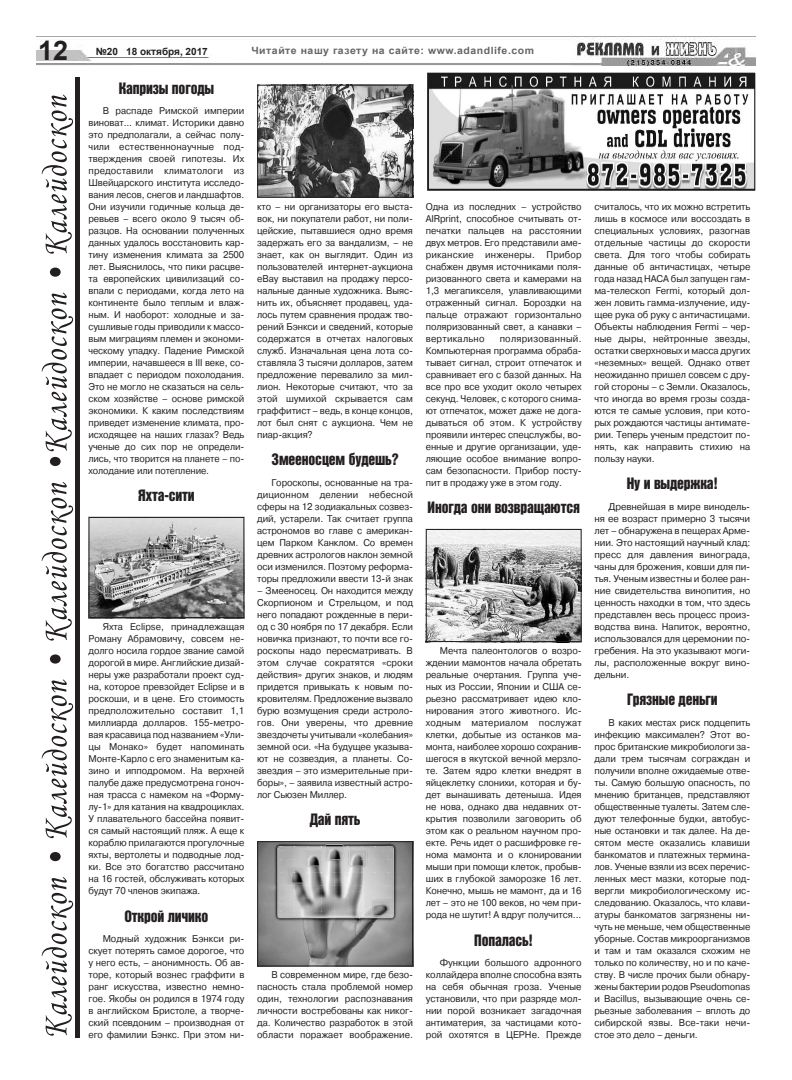
<style>
.page{position:relative;width:792px;height:1080px;background:#fff}
.page>*{position:absolute;margin:0;border:0;box-sizing:border-box;transform-origin:0 0}
.t1{font:700 27px "Arial";color:#231f20}
.t2{font:16px "Bastion Kontrast";letter-spacing:-.01em;color:#231f20;scale:.95 1}
.t3{font:700 10px "Arial";letter-spacing:.05em;color:#656568;scale:1.05 1}
.t4{font:700 10px "Arial";color:#231f20}
.t5{font:500 9.8px/12px "Pragmatica C";letter-spacing:-.01em;color:#231f20;text-align:justify;scale:.95 1}
.t6{font:500 9.8px/12px "Pragmatica C";letter-spacing:-.01em;color:#231f20;text-align:justify;scale:.96 1}
.t7{font:500 9.8px/12px "Pragmatica C";letter-spacing:-.01em;color:#231f20;text-align:justify}
</style>
<div class="page">
<img style="left:36px;top:36px;width:720px;height:29px">
<img style="left:427px;top:74px;width:327px;height:116px">
<svg style="left:42px;top:877px;width:31px;height:159px"></svg>
<svg style="left:50px;top:852px;width:11px;height:9px"></svg>
<svg style="left:42px;top:679px;width:31px;height:159px"></svg>
<svg style="left:50px;top:654px;width:11px;height:10px"></svg>
<svg style="left:42px;top:482px;width:31px;height:159px"></svg>
<svg style="left:50px;top:457px;width:11px;height:9px"></svg>
<svg style="left:42px;top:293px;width:31px;height:158px"></svg>
<svg style="left:50px;top:268px;width:11px;height:9px"></svg>
<svg style="left:42px;top:95px;width:31px;height:159px"></svg>
<div style="left:75px;top:78px;width:5px;height:960px;background:#231f20"></div>
<img style="left:259px;top:87px;width:152px;height:109px">
<div style="left:257px;top:85px;width:156px;height:113px;border:1px solid #231f20"></div>
<img style="left:259px;top:843px;width:152px;height:121px">
<div style="left:257px;top:841px;width:156px;height:125px;border:1px solid #231f20"></div>
<img style="left:428px;top:531px;width:152px;height:109px">
<div style="left:426px;top:529px;width:156px;height:113px;border:1px solid #231f20"></div>
<img style="left:90px;top:519px;width:152px;height:97px">
<div style="left:88px;top:517px;width:156px;height:101px;border:1px solid #231f20"></div>
<h1 class="t1" style="left:38px;top:31px;width:32px">12</h1>
<p class="t4" style="left:96px;top:44px;width:114px">№20 18 октября, 2017</p>
<p class="t3" style="left:251px;top:43px;width:271px">Читайте нашу газету на сайте: www.adandlife.com</p>
<h2 class="t2" style="left:119px;top:81px;width:102px">Капризы погоды</h2>
<p class="t5" style="left:88px;top:104px;width:166px;text-indent:14px">В распаде Римской империи виноват... климат. Историки давно это предполагали, а сейчас полу&shy;чили естественнонаучные под&shy;тверждения своей гипотезы. Их предоставили климатологи из Швейцарского института исследо&shy;вания лесов, снегов и ландшафтов.<br>Они изучили годичные кольца де&shy;ревьев – всего около 9 тысяч об&shy;разцов. На основании полученных данных удалось восстановить кар&shy;тину изменения климата за 2500 лет. Выяснилось, что пики расцве&shy;та европейских цивилизаций со&shy;впали с периодами, когда лето на континенте было теплым и влаж&shy;ным. И наоборот: холодные и за&shy;сушливые годы приводили к массо&shy;вым миграциям племен и экономи&shy;ческому упадку. Падение Римской империи, начавшееся в III веке, со&shy;впадает с периодом похолодания.<br>Это не могло не сказаться на сель&shy;ском хозяйстве – основе римской экономики. К каким последствиям приведет изменение климата, про&shy;исходящее на наших глазах? Ведь ученые до сих пор не определи&shy;лись, что творится на планете – по&shy;холодание или потепление.</p>
<h2 class="t2" style="left:138px;top:488px;width:61px">Яхта-сити</h2>
<p class="t5" style="left:426px;top:200px;width:166px">Одна из последних – устройство AIRprint, способное считывать от&shy;печатки пальцев на расстоянии двух метров. Его представили аме&shy;риканские инженеры. Прибор снабжен двумя источниками поля&shy;ризованного света и камерами на 1,3 мегапикселя, улавливающими отраженный сигнал. Бороздки на пальце отражают горизонтально поляризованный свет, а канавки – вертикально</p>
<p class="t5" style="left:257px;top:200px;width:166px">кто – ни организаторы его выста&shy;вок, ни покупатели работ, ни поли&shy;цейские, пытавшиеся одно время задержать его за вандализм, – не знает, как он выглядит. Один из пользователей интернет-аукциона eBay выставил на продажу персо&shy;нальные данные художника. Выяс&shy;нить их, объясняет продавец, уда&shy;лось путем сравнения продаж тво&shy;рений Бэнкси и сведений, которые содержатся в отчетах налоговых служб. Изначальная цена лота со&shy;ставляла 3 тысячи долларов, затем предложение перевалило за мил&shy;лион. Некоторые считают, что за этой шумихой скрывается сам граффитист – ведь, в конце концов, лот был снят с аукциона. Чем не пиар-акция?</p>
<h2 class="t2" style="left:272px;top:451px;width:135px">Змееносцем будешь?</h2>
<p class="t5" style="left:257px;top:477px;width:166px;text-indent:14px">Гороскопы, основанные на тра&shy;диционном делении небесной сферы на 12 зодиакальных созвез&shy;дий, устарели. Так считает группа астрономов во главе с американ&shy;цем Парком Канклом. Со времен древних астрологов наклон земной оси изменился. Поэтому реформа&shy;торы предложили ввести 13-й знак</p>
<p class="t5" style="left:257px;top:585px;width:166px">– Змееносец. Он находится между Скорпионом и Стрельцом, и под него попадают рожденные в пери&shy;од с 30 ноября по 17 декабря. Если новичка признают, то почти все го&shy;роскопы надо пересматривать. В этом случае сократятся «сроки действия» других знаков, и людям придется привыкать к новым по&shy;кровителям. Предложение вызвало бурю возмущения среди астроло&shy;гов. Они уверены, что древние звездочеты учитывали «колебания» земной оси. «На будущее указыва&shy;ют не созвездия, а планеты. Со&shy;звездия – это измерительные при&shy;боры», – заявила известный астро&shy;лог Сьюзен Миллер.</p>
<h2 class="t2" style="left:310px;top:812px;width:55px">Дай пять</h2>
<p class="t5" style="left:426px;top:333px;width:166px;text-indent:74px">поляризованный.<br>Компьютерная программа обраба&shy;тывает сигнал, строит отпечаток и сравнивает его с базой данных. На все про все уходит около четырех секунд. Человек, с которого снима&shy;ют отпечаток, может даже не дога&shy;дываться об этом. К устройству проявили интерес спецслужбы, во&shy;енные и другие организации, уде&shy;ляющие особое внимание вопро&shy;сам безопасности. Прибор посту&shy;пит в продажу уже в этом году.</p>
<h2 class="t2" style="left:428px;top:500px;width:162px">Иногда они возвращаются</h2>
<p class="t5" style="left:88px;top:621px;width:166px;text-indent:14px">Яхта Eclipse, принадлежащая Роману Абрамовичу, совсем не&shy;долго носила гордое звание самой дорогой в мире. Английские дизай&shy;неры уже разработали проект суд&shy;на, которое превзойдет Eclipse и в роскоши, и в цене. Его стоимость предположительно составит 1,1 миллиарда долларов. 155-метро&shy;вая красавица под названием «Ули&shy;цы Монако» будет напоминать Монте-Карло с его знаменитым ка&shy;зино и ипподромом. На верхней палубе даже предусмотрена гоноч&shy;ная трасса с намеком на «Форму&shy;лу-1» для катания на квадроциклах.<br>У плавательного бассейна появит&shy;ся самый настоящий пляж. А еще к кораблю прилагаются прогулочные яхты, вертолеты и подводные лод&shy;ки. Все это богатство рассчитано на 16 гостей, обслуживать которых будут 70 членов экипажа.</p>
<h2 class="t2" style="left:124px;top:908px;width:90px">Открой личико</h2>
<p class="t5" style="left:88px;top:933px;width:166px;text-indent:14px">Модный художник Бэнкси ри&shy;скует потерять самое дорогое, что у него есть, – анонимность. Об ав&shy;торе, который вознес граффити в ранг искусства, известно немно&shy;гое. Якобы он родился в 1974 году в английском Бристоле, а творче&shy;ский псевдоним – производная от его фамилии Бэнкс. При этом ни-</p>
<p class="t5" style="left:426px;top:645px;width:166px;text-indent:14px">Мечта палеонтологов о возро&shy;ждении мамонтов начала обретать реальные очертания. Группа уче&shy;ных из России, Японии и США се&shy;рьезно рассматривает идею кло&shy;нирования этого животного. Ис&shy;ходным материалом послужат клетки, добытые из останков ма&shy;монта, наиболее хорошо сохранив&shy;шегося в якутской вечной мерзло&shy;те. Затем ядро клетки внедрят в яйцеклетку слонихи, которая и бу&shy;дет вынашивать детеныша. Идея не нова, однако два недавних от&shy;крытия позволили заговорить об этом как о реальном научном про&shy;екте. Речь идет о расшифровке ге&shy;нома мамонта и о клонировании мыши при помощи клеток, пробыв&shy;ших в глубокой заморозке 16 лет.<br>Конечно, мышь не мамонт, да и 16 лет – это не 100 веков, но чем при&shy;рода не шутит! А вдруг получится...</p>
<h2 class="t2" style="left:474px;top:932px;width:63px">Попалась!</h2>
<p class="t6" style="left:426px;top:957px;width:164px;text-indent:14px">Функции большого адронного коллайдера вполне способна взять на себя обычная гроза. Ученые установили, что при разряде мол&shy;нии порой возникает загадочная антиматерия, за частицами кото&shy;рой охотятся в ЦЕРНе. Прежде</p>
<p class="t5" style="left:257px;top:969px;width:166px;text-indent:14px">В современном мире, где безо&shy;пасность стала проблемой номер один, технологии распознавания личности востребованы как никог&shy;да. Количество разработок в этой области поражает воображение.</p>
<p class="t6" style="left:594px;top:200px;width:164px">считалось, что их можно встретить лишь в космосе или воссоздать в специальных условиях, разогнав отдельные частицы до скорости света. Для того чтобы собирать данные об античастицах, четыре года назад НАСА был запущен гам&shy;ма-телескоп Fermi, который дол&shy;жен ловить гамма-излучение, иду&shy;щее рука об руку с античастицами.<br>Объекты наблюдения Fermi – чер&shy;ные дыры, нейтронные звезды, остатки сверхновых и масса других «неземных» вещей. Однако ответ неожиданно пришел совсем с дру&shy;гой стороны – с Земли. Оказалось, что иногда во время грозы созда&shy;ются те самые условия, при кото&shy;рых рождаются частицы антимате&shy;рии. Теперь ученым предстоит по&shy;нять, как направить стихию на пользу науки.</p>
<h2 class="t2" style="left:627px;top:476px;width:98px">Ну и выдержка!</h2>
<p class="t7" style="left:594px;top:501px;width:157px;text-indent:14px">Древнейшая в мире винодель&shy;ня ее возраст примерно 3 тысячи лет – обнаружена в пещерах Арме&shy;нии. Это настоящий научный клад: пресс для давления винограда, чаны для брожения, ковши для пи&shy;тья. Ученым известны и более ран&shy;ние свидетельства винопития, но ценность находки в том, что здесь представлен весь процесс произ&shy;водства вина. Напиток, вероятно, использовался для церемонии по&shy;гребения. На это указывают моги&shy;лы, расположенные вокруг вино&shy;дельни.</p>
<h2 class="t2" style="left:627px;top:692px;width:97px">Грязные деньги</h2>
<p class="t5" style="left:594px;top:717px;width:166px;text-indent:14px">В каких местах риск подцепить инфекцию максимален? Этот во&shy;прос британские микробиологи за&shy;дали трем тысячам сограждан и получили вполне ожидаемые отве&shy;ты. Самую большую опасность, по мнению британцев, представляют общественные туалеты. Затем сле&shy;дуют телефонные будки, автобус&shy;ные остановки и так далее. На де&shy;сятом месте оказались клавиши банкоматов и платежных термина&shy;лов. Ученые взяли из всех перечис&shy;ленных мест мазки, которые под&shy;вергли микробиологическому ис&shy;следованию. Оказалось, что клави&shy;атуры банкоматов загрязнены ни&shy;чуть не меньше, чем общественные уборные. Состав микроорганизмов и там и там оказался схожим не только по количеству, но и по каче&shy;ству. В числе прочих были обнару&shy;жены бактерии родов Pseudomonas и Bacillus, вызывающие очень се&shy;рьезные заболевания – вплоть до сибирской язвы. Все-таки нечи&shy;стое это дело – деньги.</p>
</div>
